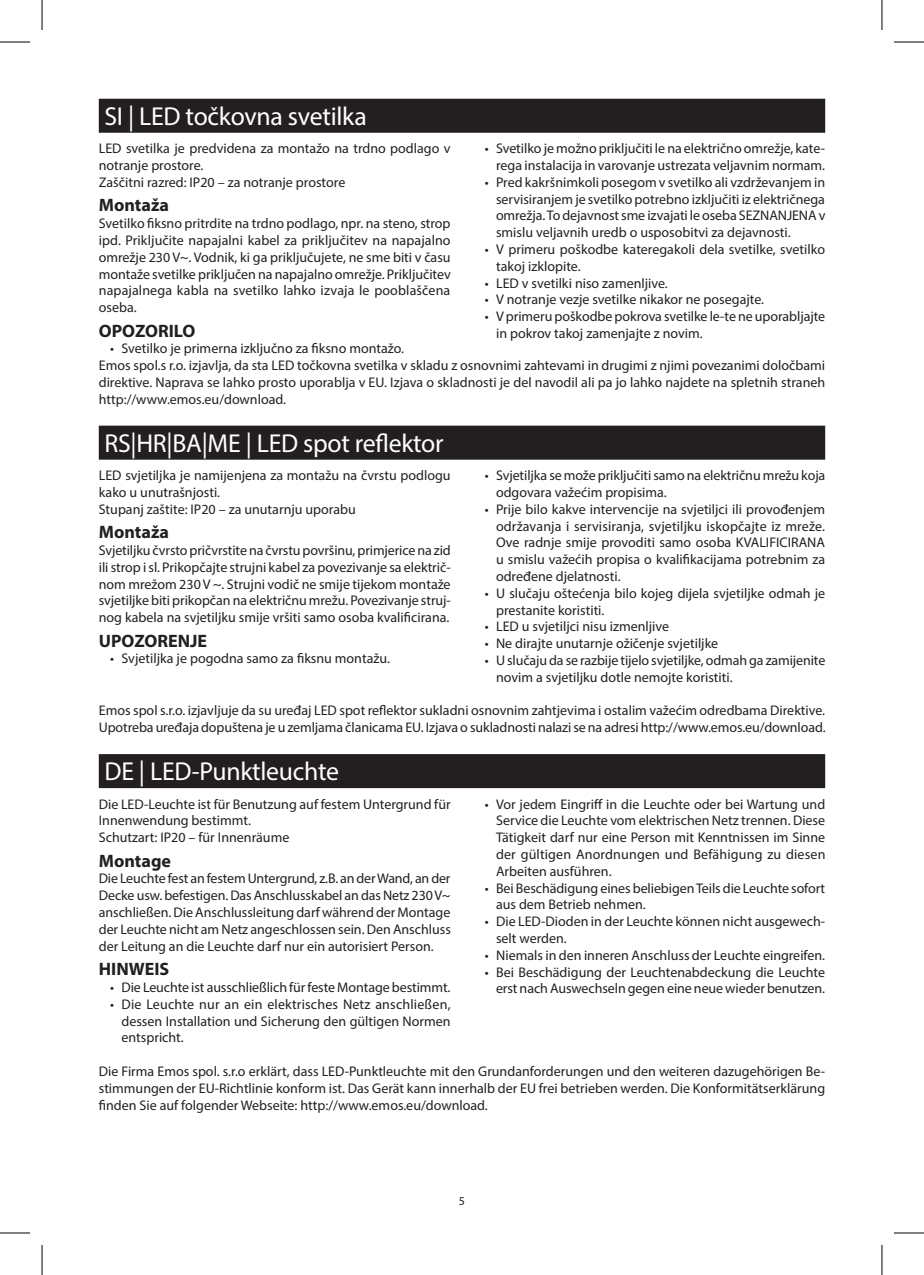
<style>
.page{position:relative;width:924px;height:1275px;background:#fff}
.page>*{position:absolute;margin:0;border:0;box-sizing:border-box;transform-origin:0 0}
.t1{font:26px "Myriad Pro";letter-spacing:-.01em;color:#fff}
.t2{font:700 18px "Myriad Pro";color:#231f20}
.t3{font:14px/16.8px "Myriad Pro";color:#231f20}
.t4{font:12px "Myriad Pro";color:#231f20}
</style>
<div class="page">
<div style="left:99px;top:99px;width:725px;height:34px;background:#231f20"></div>
<div style="left:99px;top:426px;width:725px;height:34px;background:#231f20"></div>
<div style="left:99px;top:754px;width:725px;height:34px;background:#231f20"></div>
<hr style="left:0;top:42px;width:30px;height:1px;background:#000">
<hr style="left:893px;top:42px;width:30px;height:1px;background:#000">
<hr style="left:0;top:1232px;width:30px;height:1px;background:#000">
<hr style="left:893px;top:1232px;width:30px;height:1px;background:#000">
<hr style="left:42px;top:0;width:1px;height:30px;background:#000">
<hr style="left:42px;top:1245px;width:1px;height:30px;background:#000">
<hr style="left:881px;top:0;width:1px;height:30px;background:#000">
<hr style="left:881px;top:1245px;width:1px;height:30px;background:#000">
<h1 class="t1" style="left:104px;top:100px;width:264px">SI | LED točkovna svetilka</h1>
<p class="t3" style="left:99px;top:140px;width:353px">LED svetilka je predvidena za montažo na trdno podlago v notranje prostore.<br>Zaščitni razred: IP20 – za notranje prostore</p>
<p class="t2" style="left:99px;top:193px;width:72px">Montaža</p>
<p class="t3" style="left:99px;top:215px;width:353px;text-align:justify">Svetilko fiksno pritrdite na trdno podlago, npr. na steno, strop ipd. Priključite napajalni kabel za priključitev na napajalno omrežje 230 V~. Vodnik, ki ga priključujete, ne sme biti v času montaže svetilke priključen na napajalno omrežje. Priključitev napajalnega kabla na svetilko lahko izvaja le pooblaščena oseba.</p>
<p class="t2" style="left:99px;top:319px;width:98px">OPOZORILO</p>
<p class="t3" style="left:110px;top:340px;width:295px">• Svetilko je primerna izključno za fiksno montažo.</p>
<p class="t3" style="left:484px;top:140px;width:342px;text-align:right">• Svetilko je možno priključiti le na električno omrežje, kate&shy;rega instalacija in varovanje ustrezata veljavnim normam.</p>
<p class="t3" style="left:496px;top:173px;width:331px;text-align:justify;text-indent:-11px">• Pred kakršnimkoli posegom v svetilko ali vzdrževanjem in servisiranjem je svetilko potrebno izključiti iz električnega omrežja. To dejavnost sme izvajati le oseba SEZNANJENA v smislu veljavnih uredb o usposobitvi za dejavnosti.</p>
<p class="t3" style="left:496px;top:241px;width:330px;text-indent:-11px">• V primeru poškodbe kateregakoli dela svetilke, svetilko takoj izklopite.</p>
<p class="t3" style="left:484px;top:274px;width:185px">• LED v svetilki niso zamenljive.</p>
<p class="t3" style="left:484px;top:291px;width:281px">• V notranje vezje svetilke nikakor ne posegajte.</p>
<p class="t3" style="left:496px;top:308px;width:330px;text-indent:-11px">• V primeru poškodbe pokrova svetilke le-te ne uporabljajte in pokrov takoj zamenjajte z novim.</p>
<p class="t3" style="left:99px;top:357px;width:727px;text-align:justify">Emos spol.s r.o. izjavlja, da sta LED točkovna svetilka v skladu z osnovnimi zahtevami in drugimi z njimi povezanimi določbami direktive. Naprava se lahko prosto uporablja v EU. Izjava o skladnosti je del navodil ali pa jo lahko najdete na spletnih straneh http://www.emos.eu/download.</p>
<h1 class="t1" style="left:104px;top:427px;width:340px">RS|HR|BA|ME | LED spot reflektor</h1>
<p class="t3" style="left:99px;top:467px;width:353px">LED svjetiljka je namijenjena za montažu na čvrstu podlogu kako u unutrašnjosti.<br>Stupanj zaštite: IP20 – za unutarnju uporabu</p>
<p class="t2" style="left:99px;top:520px;width:72px">Montaža</p>
<p class="t3" style="left:99px;top:542px;width:353px;text-align:justify">Svjetiljku čvrsto pričvrstite na čvrstu površinu, primjerice na zid ili strop i sl. Prikopčajte strujni kabel za povezivanje sa električ&shy;nom mrežom 230 V ~. Strujni vodič ne smije tijekom montaže svjetiljke biti prikopčan na električnu mrežu. Povezivanje struj&shy;nog kabela na svjetiljku smije vršiti samo osoba kvalificirana.</p>
<p class="t2" style="left:99px;top:629px;width:110px">UPOZORENJE</p>
<p class="t3" style="left:110px;top:650px;width:281px">• Svjetiljka je pogodna samo za fiksnu montažu.</p>
<p class="t3" style="left:496px;top:467px;width:331px;text-indent:-11px">• Svjetiljka se može priključiti samo na električnu mrežu koja odgovara važećim propisima.</p>
<p class="t3" style="left:496px;top:500px;width:330px;text-align:justify;text-indent:-11px">• Prije bilo kakve intervencije na svjetiljci ili provođenjem održavanja i servisiranja, svjetiljku iskopčajte iz mreže.<br>Ove radnje smije provoditi samo osoba KVALIFICIRANA u smislu važećih propisa o kvalifikacijama potrebnim za određene djelatnosti.</p>
<p class="t3" style="left:496px;top:584px;width:330px;text-indent:-11px">• U slučaju oštećenja bilo kojeg dijela svjetiljke odmah je prestanite koristiti.</p>
<p class="t3" style="left:484px;top:618px;width:186px">• LED u svjetiljci nisu izmenljive</p>
<p class="t3" style="left:484px;top:635px;width:235px">• Ne dirajte unutarnje ožičenje svjetiljke</p>
<p class="t3" style="left:496px;top:651px;width:331px;text-indent:-11px">• U slučaju da se razbije tijelo svjetiljke, odmah ga zamijenite novim a svjetiljku dotle nemojte koristiti.</p>
<p class="t3" style="left:99px;top:702px;width:728px">Emos spol s.r.o. izjavljuje da su uređaj LED spot reflektor sukladni osnovnim zahtjevima i ostalim važećim odredbama Direktive.<br>Upotreba uređaja dopuštena je u zemljama članicama EU. Izjava o sukladnosti nalazi se na adresi http://www.emos.eu/download.</p>
<h1 class="t1" style="left:104px;top:755px;width:236px">DE | LED-Punktleuchte</h1>
<p class="t3" style="left:99px;top:795px;width:353px">Die LED-Leuchte ist für Benutzung auf festem Untergrund für<br>Innenwendung bestimmt.<br>Schutzart: IP20 – für Innenräume</p>
<p class="t2" style="left:99px;top:849px;width:74px">Montage</p>
<p class="t3" style="left:99px;top:870px;width:353px;text-align:justify">Die Leuchte fest an festem Untergrund, z.B. an der Wand, an der Decke usw. befestigen. Das Anschlusskabel an das Netz 230 V~ anschließen. Die Anschlussleitung darf während der Montage der Leuchte nicht am Netz angeschlossen sein. Den Anschluss der Leitung an die Leuchte darf nur ein autorisiert Person.</p>
<p class="t2" style="left:99px;top:957px;width:72px">HINWEIS</p>
<p class="t3" style="left:110px;top:978px;width:341px">• Die Leuchte ist ausschließlich für feste Montage bestimmt.</p>
<p class="t3" style="left:121px;top:995px;width:330px;text-align:justify;text-indent:-11px">• Die Leuchte nur an ein elektrisches Netz anschließen, dessen Installation und Sicherung den gültigen Normen entspricht.</p>
<p class="t3" style="left:496px;top:795px;width:331px;text-align:justify;text-indent:-11px">• Vor jedem Eingriff in die Leuchte oder bei Wartung und Service die Leuchte vom elektrischen Netz trennen. Diese Tätigkeit darf nur eine Person mit Kenntnissen im Sinne der gültigen Anordnungen und Befähigung zu diesen Arbeiten ausführen.</p>
<p class="t3" style="left:496px;top:879px;width:330px;text-indent:-11px">• Bei Beschädigung eines beliebigen Teils die Leuchte sofort aus dem Betrieb nehmen.</p>
<p class="t3" style="left:496px;top:913px;width:330px;text-indent:-11px">• Die LED-Dioden in der Leuchte können nicht ausgewech&shy;selt werden.</p>
<p class="t3" style="left:484px;top:946px;width:342px">• Niemals in den inneren Anschluss der Leuchte eingreifen.</p>
<p class="t3" style="left:484px;top:963px;width:342px;text-align:right">• Bei Beschädigung der Leuchtenabdeckung die Leuchte erst nach Auswechseln gegen eine neue wieder benutzen.</p>
<p class="t3" style="left:99px;top:1062px;width:727px;text-align:justify">Die Firma Emos spol. s.r.o erklärt, dass LED-Punktleuchte mit den Grundanforderungen und den weiteren dazugehörigen Be&shy;stimmungen der EU-Richtlinie konform ist. Das Gerät kann innerhalb der EU frei betrieben werden. Die Konformitätserklärung finden Sie auf folgender Webseite: http://www.emos.eu/download.</p>
<p class="t4" style="left:458px;top:1193px;width:8px">5</p>
</div>
